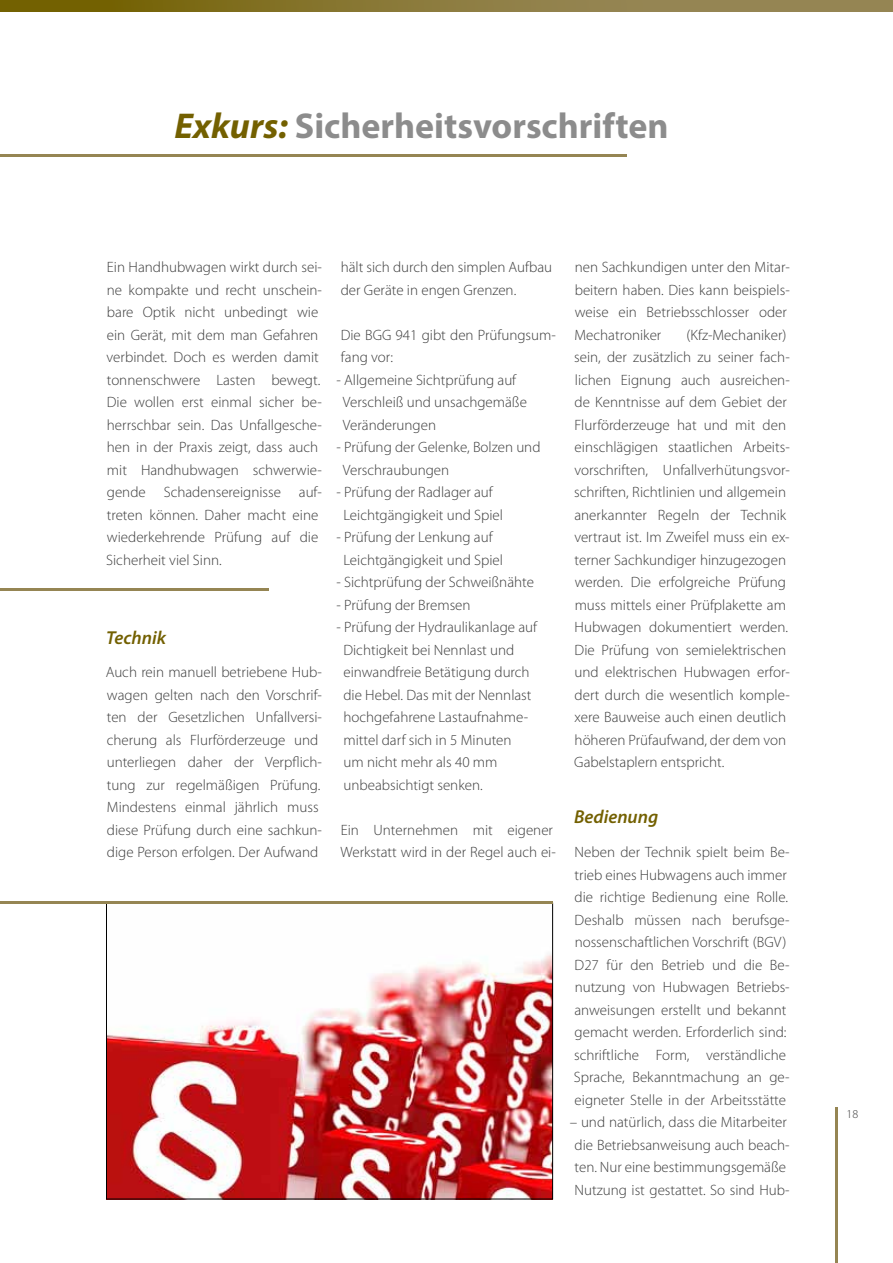
<style>
.page{position:relative;width:893px;height:1263px;background:#fff}
.page>*{position:absolute;margin:0;border:0;box-sizing:border-box;transform-origin:0 0}
.t1{font:700 36px "Myriad Pro";color:#8c8c8c}
.t2{font:italic 600 18.75px "Myriad Pro";color:#736000}
.t3{font:300 15px/22.5px "Myriad Pro";color:#3c3c3c}
.t4{font:300 12px "Myriad Pro";color:#3c3c3c}
.s1{font-style:italic;color:#736000}
</style>
<div class="page">
<hr style="left:0;top:588px;width:268px;height:3px;background:#958553">
<hr style="left:0;top:154px;width:626px;height:3px;background:#958553">
<svg style="left:0;top:0;width:893px;height:12px;background:#887735"></svg>
<hr style="left:836px;top:1108px;width:2px;height:155px;background:#958553">
<img style="left:108px;top:954px;width:443px;height:243px">
<hr style="left:0;top:901px;width:553px;height:3px;background:#958553">
<h1 class="t1" style="left:174px;top:102px;width:495px"><span class="s1">Exkurs:</span> Sicherheitsvorschriften</h1>
<p class="t3" style="left:106px;top:256px;width:217px">Ein Handhubwagen wirkt durch sei&shy;ne kompakte und recht unschein&shy;bare Optik nicht unbedingt wie ein Gerät, mit dem man Gefahren verbindet. Doch es werden damit tonnenschwere Lasten bewegt.<br>Die wollen erst einmal sicher be&shy;herrschbar sein. Das Unfallgesche&shy;hen in der Praxis zeigt, dass auch mit Handhubwagen schwerwie&shy;gende Schadensereignisse auf&shy;treten können. Daher macht eine wiederkehrende Prüfung auf die<br>Sicherheit viel Sinn.</p>
<p class="t2" style="left:106px;top:625px;width:61px">Technik</p>
<p class="t3" style="left:106px;top:661px;width:218px">Auch rein manuell betriebene Hub&shy;wagen gelten nach den Vorschrif&shy;ten der Gesetzlichen Unfallversi&shy;cherung als Flurförderzeuge und unterliegen daher der Verpflich&shy;tung zur regelmäßigen Prüfung.<br>Mindestens einmal jährlich muss diese Prüfung durch eine sachkun&shy;dige Person erfolgen. Der Aufwand</p>
<p class="t3" style="left:341px;top:256px;width:213px">hält sich durch den simplen Aufbau der Geräte in engen Grenzen.</p>
<p class="t3" style="left:341px;top:323px;width:217px">Die BGG 941 gibt den Prüfungsum&shy;fang vor:</p>
<p class="t3" style="left:343px;top:368px;width:186px;text-indent:-7px">- Allgemeine Sichtprüfung auf<br>Verschleiß und unsachgemäße<br>Veränderungen</p>
<p class="t3" style="left:343px;top:436px;width:199px;text-indent:-7px">- Prüfung der Gelenke, Bolzen und<br>Verschraubungen</p>
<p class="t3" style="left:343px;top:481px;width:161px;text-indent:-7px">- Prüfung der Radlager auf<br>Leichtgängigkeit und Spiel</p>
<p class="t3" style="left:343px;top:526px;width:161px;text-indent:-7px">- Prüfung der Lenkung auf<br>Leichtgängigkeit und Spiel</p>
<p class="t3" style="left:336px;top:571px;width:199px">- Sichtprüfung der Schweißnähte</p>
<p class="t3" style="left:336px;top:593px;width:136px">- Prüfung der Bremsen</p>
<p class="t3" style="left:343px;top:616px;width:195px;text-indent:-7px">- Prüfung der Hydraulikanlage auf<br>Dichtigkeit bei Nennlast und einwandfreie Betätigung durch die Hebel. Das mit der Nennlast hochgefahrene Lastaufnahme&shy;mittel darf sich in 5 Minuten<br>um nicht mehr als 40 mm unbeabsichtigt senken.</p>
<p class="t3" style="left:340px;top:818px;width:217px">Ein Unternehmen mit eigener<br>Werkstatt wird in der Regel auch ei-</p>
<p class="t3" style="left:574px;top:256px;width:217px">nen Sachkundigen unter den Mitar&shy;beitern haben. Dies kann beispiels&shy;weise ein Betriebsschlosser oder<br>Mechatroniker</p>
<p class="t3" style="left:574px;top:323px;width:217px;text-indent:112px">(Kfz-Mechaniker) sein, der zusätzlich zu seiner fach&shy;lichen Eignung auch ausreichen&shy;de Kenntnisse auf dem Gebiet der Flurförderzeuge hat und mit den einschlägigen staatlichen Arbeits&shy;vorschriften, Unfallverhütungsvor&shy;schriften, Richtlinien und allgemein anerkannter Regeln der Technik vertraut ist. Im Zweifel muss ein ex&shy;terner Sachkundiger hinzugezogen werden. Die erfolgreiche Prüfung muss mittels einer Prüfplakette am Hubwagen dokumentiert werden.<br>Die Prüfung von semielektrischen und elektrischen Hubwagen erfor&shy;dert durch die wesentlich komple&shy;xere Bauweise auch einen deutlich höheren Prüfaufwand, der dem von Gabelstaplern entspricht.</p>
<p class="t2" style="left:574px;top:805px;width:86px">Bedienung</p>
<p class="t3" style="left:574px;top:841px;width:217px">Neben der Technik spielt beim Be&shy;trieb eines Hubwagens auch immer die richtige Bedienung eine Rolle.<br>Deshalb müssen nach berufsge&shy;nossenschaftlichen Vorschrift (BGV)<br>D27 für den Betrieb und die Be&shy;nutzung von Hubwagen Betriebs&shy;anweisungen erstellt und bekannt gemacht werden. Erforderlich sind: schriftliche Form, verständliche Sprache, Bekanntmachung an ge&shy;eigneter Stelle in der Arbeitsstätte</p>
<p class="t3" style="left:570px;top:1111px;width:222px;text-align:center">– und natürlich, dass die Mitarbeiter die Betriebsanweisung auch beach&shy;ten. Nur eine bestimmungsgemäße Nutzung ist gestattet. So sind Hub-</p>
<p class="t4" style="left:846px;top:1106px;width:13px">18</p>
</div>
